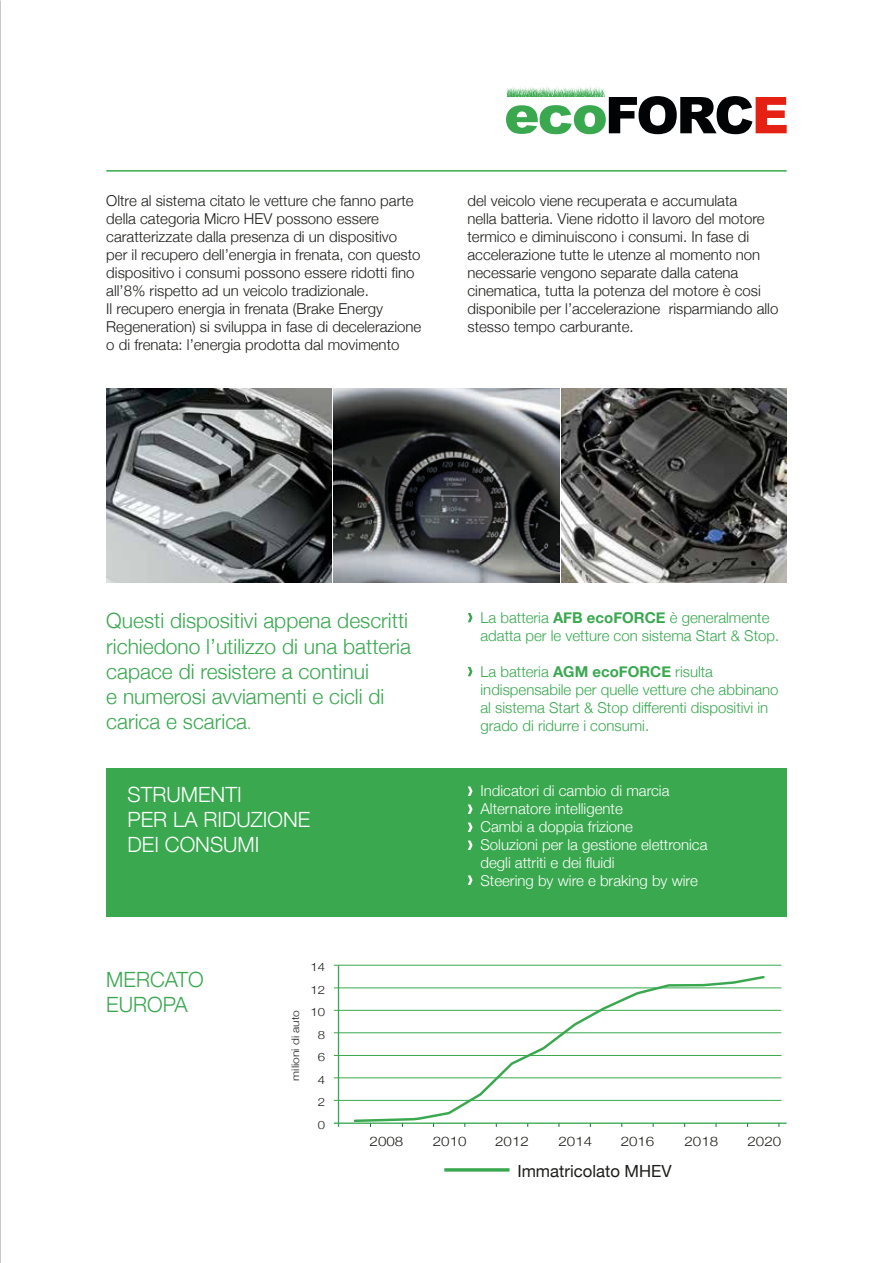
<style>
.page{position:relative;width:893px;height:1263px;background:#fff}
.page>*{position:absolute;margin:0;border:0;box-sizing:border-box;transform-origin:0 0}
.t1{font:300 21px/25.2px "Helvetica Neue";color:#39a84f}
.t2{font:300 21px/25.2px "Helvetica Neue";color:#fff}
.t3{font:16.8px "Helvetica Neue";color:#1d1d1b}
.t4{font:300 15px/18px "Helvetica Neue";color:#1d1d1b}
.t5{font:300 15px/18px "Helvetica Neue";color:#39a84f}
.t6{font:300 15px/18px "Helvetica Neue";color:#fff}
.t7{font:300 13.2px "Helvetica Neue";color:#1d1d1b;scale:1.15 1}
.t8{font:300 11.55px/22.5px "Helvetica Neue";color:#1d1d1b;text-align:justify;scale:1.15 1}
.t9{font:300 10.5px "Helvetica Neue";color:#1d1d1b;scale:1.15 1}
.s1{font-size:15px}
.s2{font-weight:700}
</style>
<div class="page">
<div style="left:106px;top:768px;width:681px;height:149px;background:#39a84f"></div>
<img style="left:0;top:0;width:1px;height:1263px">
<svg style="left:468px;top:613px;width:5px;height:9px"></svg>
<svg style="left:468px;top:667px;width:5px;height:9px"></svg>
<hr style="left:444px;top:1168px;width:66px;height:3px;background:#39a84f">
<hr style="left:338px;top:965px;width:1px;height:162px;background:#39a84f">
<hr style="left:334px;top:1122px;width:453px;height:2px;background:#39a84f">
<hr style="left:334px;top:988px;width:447px;height:1px;background:#39a84f">
<hr style="left:334px;top:965px;width:447px;height:1px;background:#39a84f">
<hr style="left:334px;top:1010px;width:447px;height:1px;background:#39a84f">
<hr style="left:334px;top:1032px;width:447px;height:1px;background:#39a84f">
<hr style="left:334px;top:1055px;width:447px;height:1px;background:#39a84f">
<hr style="left:334px;top:1077px;width:447px;height:1px;background:#39a84f">
<hr style="left:334px;top:1100px;width:447px;height:1px;background:#39a84f">
<svg style="left:352px;top:975px;width:414px;height:148px"></svg>
<img style="left:106px;top:388px;width:226px;height:195px">
<img style="left:334px;top:388px;width:225px;height:195px">
<img style="left:561px;top:388px;width:226px;height:195px">
<hr style="left:106px;top:170px;width:681px;height:2px;background:#39a84f">
<svg style="left:467px;top:786px;width:6px;height:10px"></svg>
<svg style="left:467px;top:804px;width:6px;height:10px"></svg>
<svg style="left:467px;top:822px;width:6px;height:10px"></svg>
<svg style="left:467px;top:840px;width:6px;height:10px"></svg>
<svg style="left:467px;top:875px;width:6px;height:10px"></svg>
<svg style="left:506px;top:86px;width:281px;height:48px"></svg>
<p class="t4" style="left:106px;top:190px;width:317px">Oltre al sistema citato le vetture che fanno parte della categoria Micro HEV possono essere caratterizzate dalla presenza di un dispositivo per il recupero dell’energia in frenata, con questo dispositivo i consumi possono essere ridotti fino all’8% rispetto ad un veicolo tradizionale.<br>Il recupero energia in frenata (Brake Energy Regeneration) si sviluppa in fase di decelerazione o di frenata: l’energia prodotta dal movimento</p>
<p class="t4" style="left:467px;top:190px;width:312px">del veicolo viene recuperata e accumulata<br>nella batteria. Viene ridotto il lavoro del motore termico e diminuiscono i consumi. In fase di accelerazione tutte le utenze al momento non necessarie vengono separate dalla catena cinematica, tutta la potenza del motore è cosi disponibile per l’accelerazione risparmiando allo stesso tempo carburante.</p>
<h1 class="t1" style="left:106px;top:607px;width:306px">Questi dispositivi appena descritti richiedono l’utilizzo di una batteria capace di resistere a continui<br>e numerosi avviamenti e cicli di carica e scarica<span class="s1">.</span></h1>
<p class="t5" style="left:480px;top:607px;width:300px">La batteria <span class="s2">AFB ecoFORCE</span> è generalmente adatta per le vetture con sistema Start &amp; Stop.</p>
<p class="t5" style="left:480px;top:661px;width:300px">La batteria <span class="s2">AGM ecoFORCE</span> risulta indispensabile per quelle vetture che abbinano al sistema Start &amp; Stop differenti dispositivi in grado di ridurre i consumi.</p>
<h1 class="t2" style="left:128px;top:780px;width:184px">STRUMENTI<br>PER LA RIDUZIONE<br>DEI CONSUMI</h1>
<p class="t6" style="left:480px;top:780px;width:229px">Indicatori di cambio di marcia<br>Alternatore intelligente<br>Cambi a doppia frizione<br>Soluzioni per la gestione elettronica degli attriti e dei fluidi<br>Steering by wire e braking by wire</p>
<h1 class="t1" style="left:106px;top:965px;width:99px">MERCATO<br>EUROPA</h1>
<p class="t9" style="left:287px;top:1080px;width:63px;rotate:-90deg">milioni di auto</p>
<p class="t8" style="left:311px;top:955px;width:14px">14</p>
<p class="t8" style="left:318px;top:1000px;width:8px;text-indent:-7px">10<br>8<br>6<br>4<br>2<br>0</p>
<p class="t8" style="left:311px;top:978px;width:14px">12</p>
<p class="t7" style="left:370px;top:1131px;width:31px">2008</p>
<p class="t7" style="left:433px;top:1131px;width:31px">2010</p>
<p class="t7" style="left:495px;top:1131px;width:31px">2012</p>
<p class="t7" style="left:558px;top:1131px;width:31px">2014</p>
<p class="t7" style="left:621px;top:1131px;width:31px">2016</p>
<p class="t7" style="left:684px;top:1131px;width:31px">2018</p>
<p class="t7" style="left:747px;top:1131px;width:31px">2020</p>
<p class="t3" style="left:517px;top:1159px;width:156px">Immatricolato MHEV</p>
</div>
